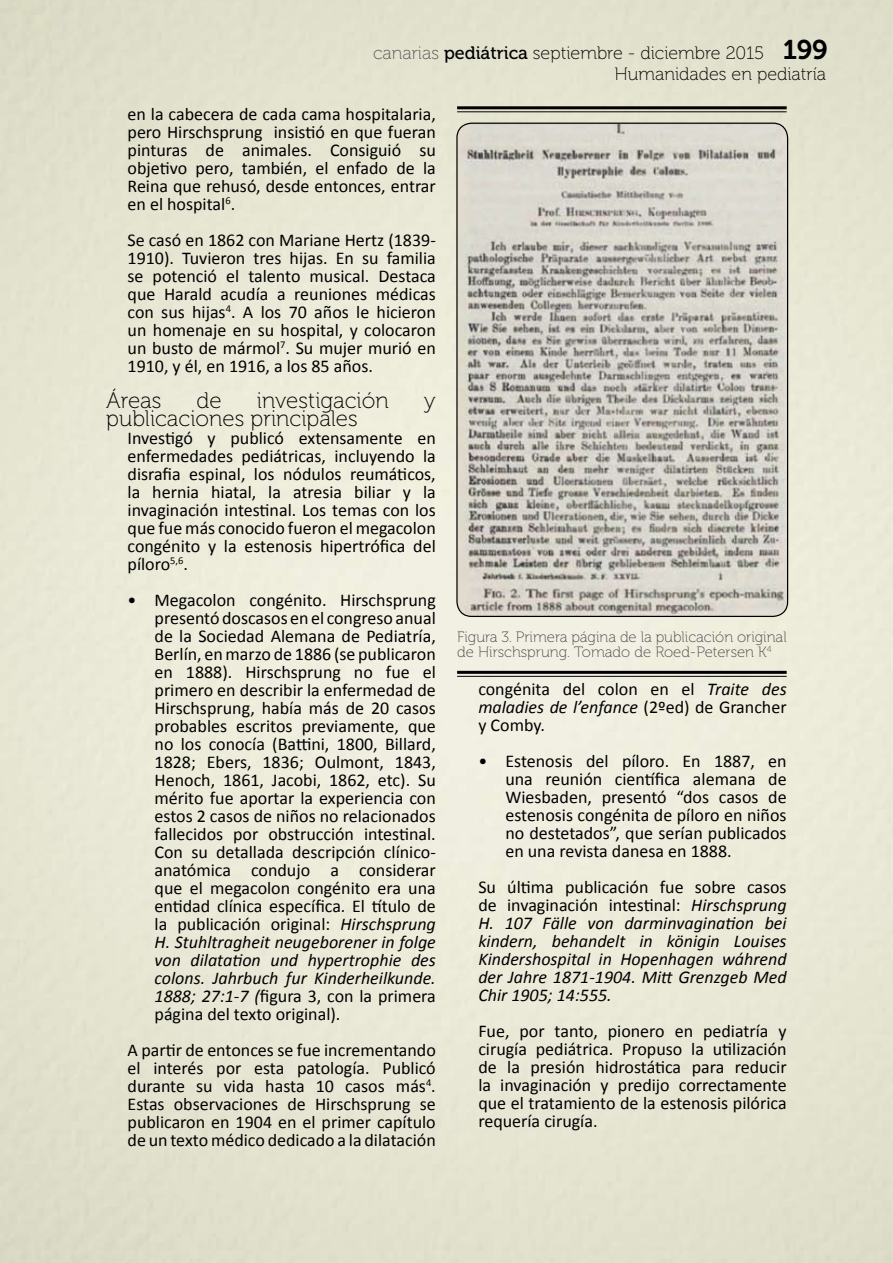
<style>
.page{position:relative;width:893px;height:1263px;background:#fff}
.page>*{position:absolute;margin:0;border:0;box-sizing:border-box;transform-origin:0 0}
.t1{font:22.5px "Museo 100";color:#000}
.t2{font:18px/18px "Calibri";color:#000;text-align:justify}
.t3{font:italic 18px/18px "Calibri";color:#000;text-align:justify}
.t4{font:18px/21.6px "Museo 100";color:#000;text-align:right}
.t5{font:15px/15px "Museo 100";color:#4b4b4d}
.s1{color:#58585a}
.s2{font-family:"Museo 500"}
.s3{font-family:"Museo 700";font-size:27px}
.s4{font-style:italic}
.s5{font-style:normal}
</style>
<div class="page">
<img style="left:457px;top:123px;width:331px;height:493px">
<hr style="left:457px;top:106px;width:330px;height:3px;background:#000">
<hr style="left:457px;top:111px;width:330px;height:1px;background:#000">
<hr style="left:457px;top:671px;width:330px;height:3px;background:#000">
<hr style="left:457px;top:676px;width:330px;height:1px;background:#000">
<p class="t4" style="left:373px;top:42px;width:456px"><span class="s1">canarias</span> <span class="s2">pediátrica</span> septiembre - diciembre 2015 <span class="s3">199<br></span>Humanidades en pediatría</p>
<p class="t2" style="left:128px;top:104px;width:310px">en la cabecera de cada cama hospitalaria, pero Hirschsprung insistió en que fueran pinturas de animales. Consiguió su objetivo pero, también, el enfado de la Reina que rehusó, desde entonces, entrar en el hospital<sup>6</sup>.</p>
<p class="t2" style="left:128px;top:230px;width:310px">Se casó en 1862 con Mariane Hertz (1839- 1910). Tuvieron tres hijas. En su familia se potenció el talento musical. Destaca que Harald acudía a reuniones médicas con sus hijas<sup>4</sup>. A los 70 años le hicieron un homenaje en su hospital, y colocaron un busto de mármol<sup>7</sup>. Su mujer murió en 1910, y él, en 1916, a los 85 años.</p>
<p class="t1" style="left:106px;top:388px;width:57px">Áreas</p>
<p class="t1" style="left:197px;top:388px;width:27px">de</p>
<p class="t1" style="left:257px;top:388px;width:133px">investigación</p>
<p class="t1" style="left:424px;top:388px;width:13px">y</p>
<p class="t1" style="left:106px;top:406px;width:253px">publicaciones principales</p>
<p class="t2" style="left:128px;top:428px;width:310px">Investigó y publicó extensamente en enfermedades pediátricas, incluyendo la disrafia espinal, los nódulos reumáticos, la hernia hiatal, la atresia biliar y la invaginación intestinal. Los temas con los que fue más conocido fueron el megacolon congénito y la estenosis hipertrófica del píloro<sup>5,6</sup>.</p>
<p class="t2" style="left:155px;top:590px;width:283px;text-indent:-27px">• Megacolon congénito. Hirschsprung presentó doscasos en el congreso anual de la Sociedad Alemana de Pediatría, Berlín, en marzo de 1886 (se publicaron en 1888). Hirschsprung no fue el primero en describir la enfermedad de Hirschsprung, había más de 20 casos probables escritos previamente, que no los conocía (Battini, 1800, Billard, 1828; Ebers, 1836; Oulmont, 1843, Henoch, 1861, Jacobi, 1862, etc). Su mérito fue aportar la experiencia con estos 2 casos de niños no relacionados fallecidos por obstrucción intestinal.<br>Con su detallada descripción clínico&shy;anatómica condujo a considerar que el megacolon congénito era una entidad clínica específica. El título de la publicación original: <span class="s4">Hirschsprung H. Stuhltragheit neugeborener in folge von dilatation und hypertrophie des colons. Jahrbuch fur Kinderheilkunde.<br>1888; 27:1-7 (</span>figura 3, con la primera página del texto original).</p>
<p class="t2" style="left:128px;top:1040px;width:310px">A partir de entonces se fue incrementando el interés por esta patología. Publicó durante su vida hasta 10 casos más<sup>4</sup>.<br>Estas observaciones de Hirschsprung se publicaron en 1904 en el primer capítulo de un texto médico dedicado a la dilatación</p>
<p class="t5" style="left:457px;top:630px;width:331px">Figura 3. Primera página de la publicación original de Hirschsprung. Tomado de Roed-Petersen K<sup>4</sup></p>
<p class="t2" style="left:478px;top:679px;width:310px">congénita del colon en el <span class="s4">Traite des maladies de l’enfance</span> (2ºed) de Grancher y Comby.</p>
<p class="t2" style="left:505px;top:751px;width:283px;text-indent:-27px">• Estenosis del píloro. En 1887, en una reunión científica alemana de Wiesbaden, presentó “dos casos de estenosis congénita de píloro en niños no destetados”, que serían publicados en una revista danesa en 1888.</p>
<p class="t3" style="left:478px;top:877px;width:310px"><span class="s5">Su última publicación fue sobre casos de invaginación intestinal:</span> Hirschsprung H. 107 Fälle von darminvagination bei kindern, behandelt in königin Louises Kindershospital in Hopenhagen wáhrend der Jahre 1871-1904. Mitt Grenzgeb Med Chir 1905; 14:555.</p>
<p class="t2" style="left:478px;top:1021px;width:310px">Fue, por tanto, pionero en pediatría y cirugía pediátrica. Propuso la utilización de la presión hidrostática para reducir la invaginación y predijo correctamente que el tratamiento de la estenosis pilórica requería cirugía.</p>
</div>
